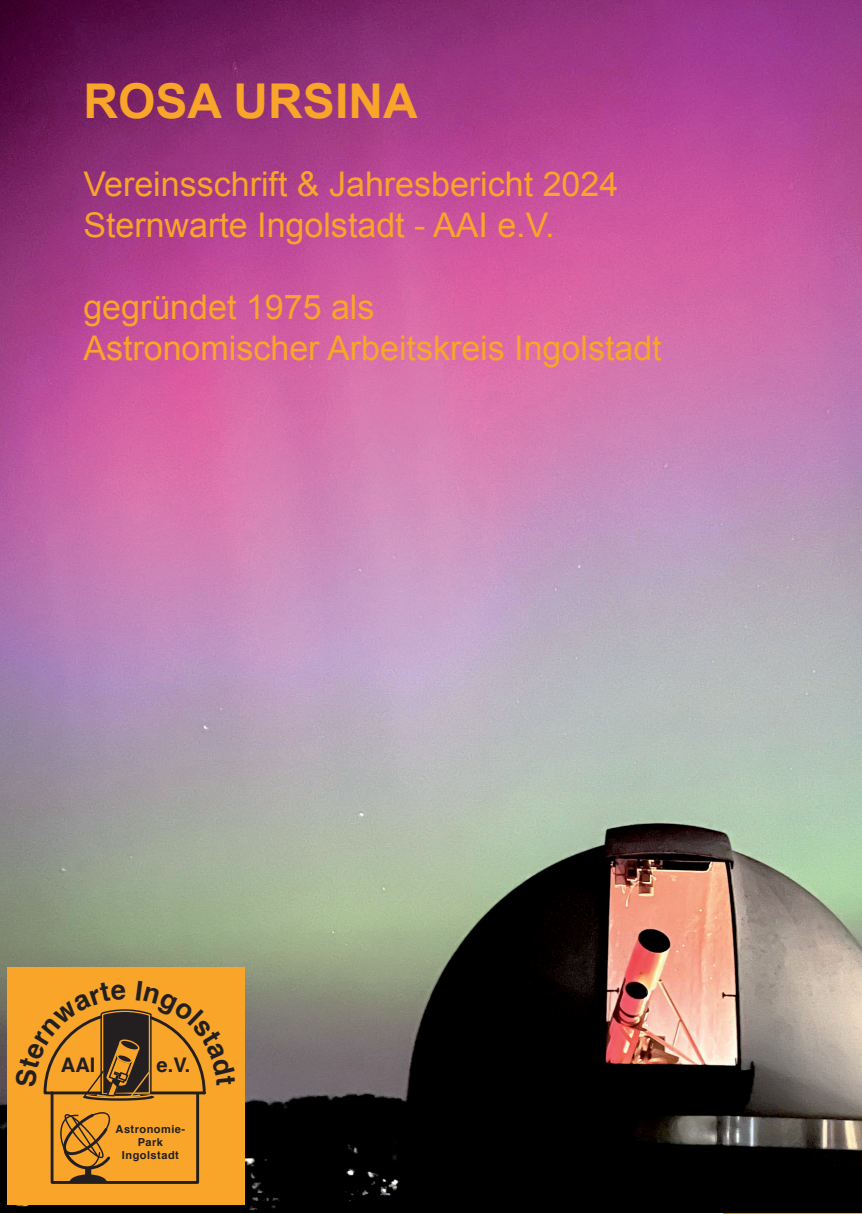
<style>
.page{position:relative;width:862px;height:1214px;background:#fff}
.page>*{position:absolute;margin:0;border:0;box-sizing:border-box;transform-origin:0 0}
.t1{font:700 48px "Arial";color:#f8a529}
.t2{font:34px/40.8px "Arial";color:#f8a529}
.t3{font:700 20px "Helvetica";color:#231f20}
.t4{font:700 11px/13.2px "Helvetica";letter-spacing:.045em;color:#231f20;text-align:center}
</style>
<div class="page">
<div style="left:723px;top:1157px;width:139px;height:56px;background:#000"></div>
<img style="left:0;top:0;width:862px;height:1211px">
<div style="left:7px;top:967px;width:237px;height:238px;background:#f8a529"></div>
<svg style="left:60px;top:1112px;width:51px;height:67px"></svg>
<div style="left:51px;top:1091px;width:148px;height:92px;border:3px solid #231f20"></div>
<svg style="left:777px;top:1174px;width:5px;height:12px"></svg>
<svg style="left:43px;top:1009px;width:163px;height:91px"></svg>
<h1 class="t1" style="left:83px;top:70px;width:336px">ROSA URSINA</h1>
<p class="t2" style="left:83px;top:164px;width:536px">Vereinsschrift &amp; Jahresbericht 2024<br>Sternwarte Ingolstadt - AAI e.V.</p>
<p class="t2" style="left:83px;top:287px;width:580px">gegründet 1975 als<br>Astronomischer Arbeitskreis Ingolstadt</p>
<p class="t3" style="left:61px;top:1048px;width:36px">AAI</p>
<p class="t3" style="left:157px;top:1048px;width:35px">e.V.</p>
<p class="t4" style="left:116px;top:1122px;width:71px">Astronomie-<br>Park<br>Ingolstadt</p>
</div>
